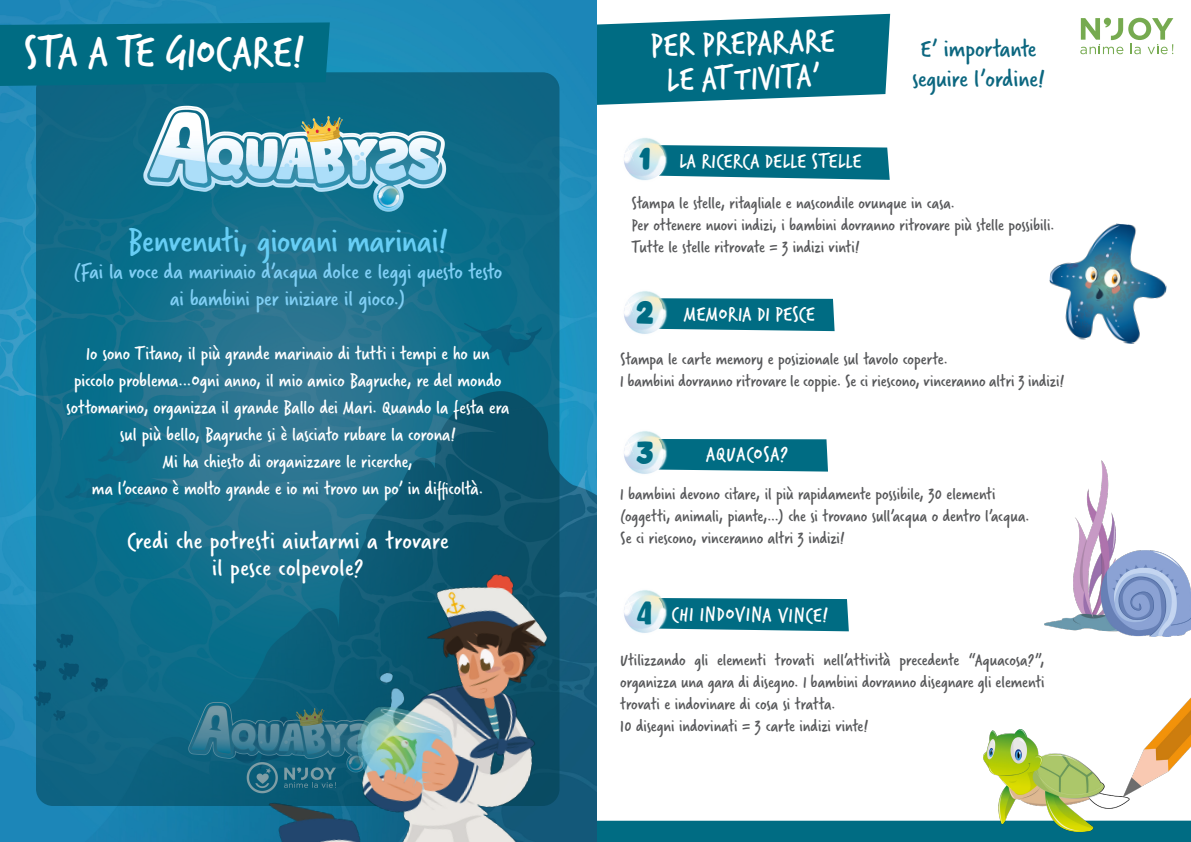
<style>
.page{position:relative;width:1191px;height:842px;background:#fff}
.page>*{position:absolute;margin:0;border:0;box-sizing:border-box;transform-origin:0 0}
.t1{font:47.4px "Verveine";color:#fff}
.Titres{font:36px "Verveine";letter-spacing:-.01em;color:#67cef5}
.t2{font:36px "Verveine";color:#fff}
.t3{font:32.8px "Springwood Display DEMO";color:#006c83}
.t4{font:30px "Rockies";color:#006c83}
.Titres-2{font:26px "Verveine";letter-spacing:.015em;color:#fff}
.t5{font:26px "Verveine";color:#0c6780}
.Titres-3{font:23px "Verveine";letter-spacing:-.005em;color:#80cff5}
.Titres-4{font:21.9px "Verveine";letter-spacing:.01em;color:#fff}
.Titres-5{font:21.9px "Verveine";letter-spacing:.03em;color:#fff}
.Titres-6{font:20px/27px "Verveine";letter-spacing:-.005em;color:#fff;text-align:center}
.Titres-7{font:18px/22px "Verveine";letter-spacing:-.005em;color:#57585a}
</style>
<div class="page">
<svg style="left:596px;top:14px;width:294px;height:91px;background:#1e7d92"></svg>
<svg style="left:673px;top:145px;width:216px;height:35px;background:#1a7b8f"></svg>
<img style="left:624px;top:138px;width:49px;height:42px">
<svg style="left:673px;top:298px;width:161px;height:33px;background:#0c7288"></svg>
<img style="left:624px;top:291px;width:49px;height:43px">
<svg style="left:673px;top:439px;width:155px;height:33px;background:#0c7389"></svg>
<img style="left:624px;top:431px;width:49px;height:43px">
<svg style="left:673px;top:598px;width:176px;height:33px;background:#0d7389"></svg>
<img style="left:627px;top:590px;width:46px;height:43px">
<div style="left:595px;top:821px;width:596px;height:21px;background:#006c83"></div>
<svg style="left:1080px;top:18px;width:93px;height:36px"></svg>
<img style="left:1049px;top:223px;width:118px;height:121px">
<img style="left:1044px;top:460px;width:147px;height:176px">
<img style="left:983px;top:697px;width:208px;height:134px">
<img style="left:0;top:0;width:596px;height:842px">
<svg style="left:36px;top:72px;width:523px;height:734px;background:#156c88"></svg>
<img style="left:219px;top:518px;width:408px;height:324px">
<img style="left:112px;top:86px;width:371px;height:133px">
<div style="left:0;top:22px;width:330px;height:64px;background:#006c83"></div>
<p class="t1" style="left:23px;top:19px;width:283px">STA A TE GIOCARE!</p>
<p class="Titres" style="left:128px;top:216px;width:322px">Benvenuti, giovani marinai!</p>
<p class="Titres-3" style="left:73px;top:256px;width:430px">(Fai la voce da marinaio d’acqua dolce e leggi questo testo</p>
<p class="Titres-3" style="left:170px;top:283px;width:237px">ai bambini per iniziare il gioco.)</p>
<p class="Titres-6" style="left:66px;top:340px;width:445px">Io sono Titano, il più grande marinaio di tutti i tempi e ho un piccolo problema...Ogni anno, il mio amico Bagruche, re del mondo sottomarino, organizza il grande Ballo dei Mari. Quando la festa era sul più bello, Bagruche si è lasciato rubare la corona!</p>
<p class="Titres-6" style="left:163px;top:448px;width:251px">Mi ha chiesto di organizzare le ricerche,</p>
<p class="Titres-6" style="left:92px;top:475px;width:393px">ma l’oceano è molto grande e io mi trovo un po’ in difficoltà.</p>
<p class="Titres-2" style="left:127px;top:523px;width:323px">Credi che potresti aiutarmi a trovare</p>
<p class="Titres-2" style="left:212px;top:550px;width:153px">il pesce colpevole?</p>
<p class="t2" style="left:649px;top:21px;width:186px;rotate:-2deg">PER PREPARARE</p>
<p class="t2" style="left:665px;top:55px;width:155px;rotate:-2deg">LE ATTIVITA’</p>
<p class="t5" style="left:920px;top:31px;width:117px">E’ importante</p>
<p class="t5" style="left:912px;top:61px;width:134px">seguire l’ordine!</p>
<p class="t3" style="left:639px;top:140px;width:13px">1</p>
<p class="Titres-4" style="left:679px;top:146px;width:184px">LA RICERCA DELLE STELLE</p>
<p class="Titres-7" style="left:631px;top:192px;width:325px">Stampa le stelle, ritagliale e nascondile ovunque in casa.</p>
<p class="Titres-7" style="left:631px;top:214px;width:425px">Per ottenere nuovi indizi, i bambini dovranno ritrovare più stelle possibili.<br>Tutte le stelle ritrovate = 3 indizi vinti!</p>
<p class="t3" style="left:636px;top:293px;width:19px">2</p>
<p class="Titres-4" style="left:684px;top:299px;width:132px">MEMORIA DI PESCE</p>
<p class="Titres-7" style="left:620px;top:348px;width:329px">Stampa le carte memory e posizionale sul tavolo coperte.</p>
<p class="Titres-7" style="left:620px;top:370px;width:445px">I bambini dovranno ritrovare le coppie. Se ci riescono, vinceranno altri 3 indizi!</p>
<p class="t3" style="left:636px;top:434px;width:19px">3</p>
<p class="Titres-5" style="left:706px;top:439px;width:83px">AQUACOSA?</p>
<p class="Titres-7" style="left:620px;top:483px;width:377px">I bambini devono citare, il più rapidamente possibile, 30 elementi</p>
<p class="Titres-7" style="left:620px;top:505px;width:411px">(oggetti, animali, piante,...) che si trovano sull’acqua o dentro l’acqua.</p>
<p class="Titres-7" style="left:620px;top:527px;width:226px">Se ci riescono, vinceranno altri 3 indizi!</p>
<p class="t4" style="left:636px;top:592px;width:18px">4</p>
<p class="Titres-4" style="left:671px;top:599px;width:158px">CHI INDOVINA VINCE!</p>
<p class="Titres-7" style="left:620px;top:649px;width:426px;text-align:justify">Utilizzando gli elementi trovati nell’attività precedente “Aquacosa?”, organizza una gara di disegno. I bambini dovranno disegnare gli elementi trovati e indovinare di cosa si tratta.</p>
<p class="Titres-7" style="left:620px;top:715px;width:249px">10 disegni indovinati = 3 carte indizi vinte!</p>
</div>
